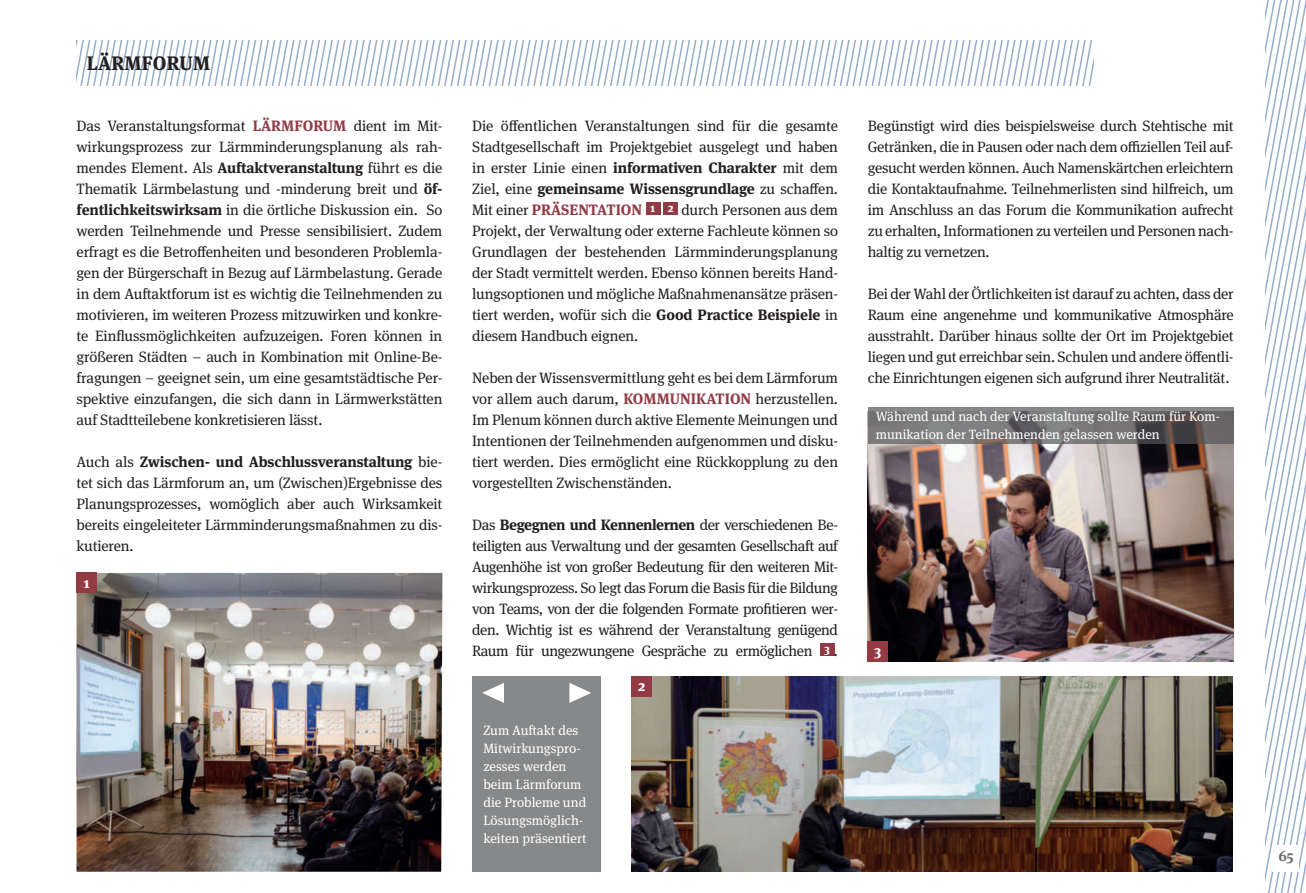
<style>
.page{position:relative;width:1306px;height:893px;background:#fff}
.page>*{position:absolute;margin:0;border:0;box-sizing:border-box;transform-origin:0 0}
.t1{font:700 19.5px "Meta Serif Pro";letter-spacing:.01em;color:#231f20}
.t2{font:15px/21px "Meta Serif Pro";letter-spacing:-.02em;color:#231f20;text-align:justify}
.t3{font:700 15px "Meta Serif Pro";color:#fff}
.t4{font:700 15px "Meta Serif Pro";color:#6d6e71}
.t5{font:13.5px/18px "Meta Serif Pro";color:#fff}
.s1{font-weight:700;color:#923b45}
.s2{font-weight:700}
</style>
<div class="page">
<svg style="left:77px;top:40px;width:1016px;height:45px"></svg>
<svg style="left:1265px;top:0;width:40px;height:893px"></svg>
<div style="left:1271px;top:845px;width:27px;height:27px;background:#fff"></div>
<img style="left:631px;top:676px;width:601px;height:196px">
<div style="left:646px;top:202px;width:14px;height:13px;background:#923b45"></div>
<div style="left:663px;top:202px;width:15px;height:13px;background:#923b45"></div>
<div style="left:820px;top:643px;width:14px;height:13px;background:#923b45"></div>
<img style="left:77px;top:573px;width:365px;height:299px">
<img style="left:867px;top:443px;width:366px;height:219px">
<svg style="left:867px;top:407px;width:366px;height:36px;background:#737172"></svg>
<div style="left:472px;top:676px;width:128px;height:196px;background:#878889"></div>
<svg style="left:482px;top:683px;width:22px;height:20px"></svg>
<div style="left:631px;top:676px;width:21px;height:20px;background:#923b45"></div>
<svg style="left:569px;top:683px;width:22px;height:20px"></svg>
<div style="left:867px;top:642px;width:21px;height:20px;background:#923b45"></div>
<div style="left:77px;top:573px;width:20px;height:20px;background:#923b45"></div>
<h1 class="t1" style="left:87px;top:52px;width:125px">LäRMFORUM</h1>
<p class="t2" style="left:77px;top:115px;width:367px">Das Veranstaltungsformat <span class="s1">LäRMFORUM</span> dient im Mit&shy;wirkungsprozess zur Lärmminderungsplanung als rah&shy;mendes Element. Als <span class="s2">Auftaktveranstaltung</span> führt es die Thematik Lärmbelastung und -minderung breit und <span class="s2">öf&shy;fentlichkeitswirksam</span> in die örtliche Diskussion ein. So werden Teilnehmende und Presse sensibilisiert. Zudem erfragt es die Betroffenheiten und besonderen Problemla&shy;gen der Bürgerschaft in Bezug auf Lärmbelastung. Gerade in dem Auftaktforum ist es wichtig die Teilnehmenden zu motivieren, im weiteren Prozess mitzuwirken und konkre&shy;te Einflussmöglichkeiten aufzuzeigen. Foren können in größeren Städten – auch in Kombination mit Online-Be&shy;fragungen – geeignet sein, um eine gesamtstädtische Per&shy;spektive einzufangen, die sich dann in Lärmwerkstätten auf Stadtteilebene konkretisieren lässt.</p>
<p class="t2" style="left:77px;top:451px;width:367px">Auch als <span class="s2">zwischen- und Abschlussveranstaltung</span> bie&shy;tet sich das Lärmforum an, um (Zwischen)Ergebnisse des Planungsprozesses, womöglich aber auch Wirksamkeit bereits eingeleiteter Lärmminderungsmaßnahmen zu dis&shy;kutieren.</p>
<p class="t3" style="left:83px;top:574px;width:8px">1</p>
<p class="t2" style="left:472px;top:115px;width:367px">Die öffentlichen Veranstaltungen sind für die gesamte Stadtgesellschaft im Projektgebiet ausgelegt und haben in erster Linie einen <span class="s2">informativen charakter</span> mit dem Ziel, eine <span class="s2">gemeinsame Wissensgrundlage</span> zu schaffen.<br>Mit einer <span class="s1">PRäSeNTATION</span> <sup>1</sup> <sup>2</sup> durch Personen aus dem Projekt, der Verwaltung oder externe Fachleute können so Grundlagen der bestehenden Lärmminderungsplanung der Stadt vermittelt werden. Ebenso können bereits Hand&shy;lungsoptionen und mögliche Maßnahmenansätze präsen&shy;tiert werden, wofür sich die <span class="s2">Good Practice Beispiele</span> in diesem Handbuch eignen.</p>
<p class="t2" style="left:472px;top:367px;width:367px">Neben der Wissensvermittlung geht es bei dem Lärmforum vor allem auch darum, <span class="s1">KOMMUNIKATION</span> herzustellen.<br>Im Plenum können durch aktive Elemente Meinungen und Intentionen der Teilnehmenden aufgenommen und disku&shy;tiert werden. Dies ermöglicht eine Rückkopplung zu den vorgestellten Zwischenständen.</p>
<p class="t2" style="left:472px;top:514px;width:367px">Das <span class="s2">Begegnen und Kennenlernen</span> der verschiedenen Be&shy;teiligten aus Verwaltung und der gesamten Gesellschaft auf Augenhöhe ist von großer Bedeutung für den weiteren Mit&shy;wirkungsprozess. So legt das Forum die Basis für die Bildung von Teams, von der die folgenden Formate profitieren wer&shy;den. Wichtig ist es während der Veranstaltung genügend Raum für ungezwungene Gespräche zu ermöglichen <sup>3</sup> .</p>
<p class="t5" style="left:483px;top:721px;width:104px">Zum Auftakt des<br>Mitwirkungspro&shy;zesses werden beim Lärmforum die Probleme und<br>Lösungsmöglich&shy;keiten präsentiert</p>
<p class="t3" style="left:638px;top:677px;width:9px">2</p>
<p class="t2" style="left:867px;top:115px;width:367px">Begünstigt wird dies beispielsweise durch Stehtische mit Getränken, die in Pausen oder nach dem offiziellen Teil auf&shy;gesucht werden können. Auch Namenskärtchen erleichtern die Kontaktaufnahme. Teilnehmerlisten sind hilfreich, um im Anschluss an das Forum die Kommunikation aufrecht zu erhalten, Informationen zu verteilen und Personen nach&shy;haltig zu vernetzen.</p>
<p class="t2" style="left:867px;top:283px;width:367px">Bei der Wahl der Örtlichkeiten ist darauf zu achten, dass der Raum eine angenehme und kommunikative Atmosphäre ausstrahlt. Darüber hinaus sollte der Ort im Projektgebiet liegen und gut erreichbar sein. Schulen und andere öffentli&shy;che Einrichtungen eigenen sich aufgrund ihrer Neutralität.</p>
<p class="t5" style="left:875px;top:407px;width:345px">Während und nach der Veranstaltung sollte Raum für Kom&shy;munikation der Teilnehmenden gelassen werden</p>
<p class="t3" style="left:874px;top:643px;width:9px">3</p>
<p class="t4" style="left:1278px;top:847px;width:17px">65</p>
</div>
